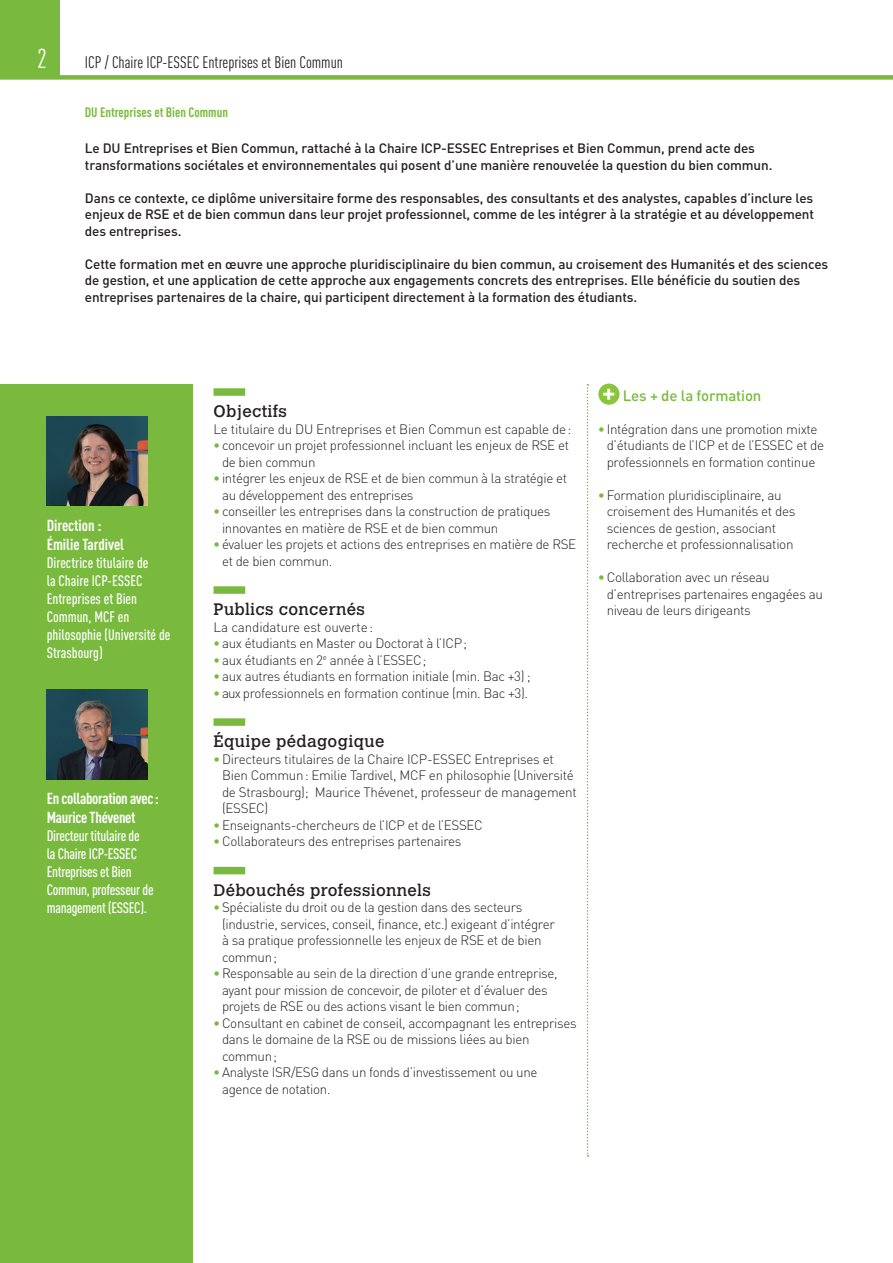
<style>
.page{position:relative;width:893px;height:1263px;background:#fff}
.page>*{position:absolute;margin:0;border:0;box-sizing:border-box;transform-origin:0 0}
.t1{font:condensed 42px "DINOT";color:#fff}
.t2{font:condensed 27px "DINOT";color:#fff}
.t3{font:16.5px "Calvert MT Std";letter-spacing:.02em;color:#231f20}
.t4{font:condensed 16.5px "DINOT";color:#231f20}
.t5{font:700 condensed 15.75px/18.9px "DINOT";letter-spacing:-.02em;color:#fff}
.t6{font:700 condensed 15.75px/18.9px "DINOT";color:#fff}
.t7{font:500 condensed 15px/18px "DINOT";letter-spacing:-.01em;color:#fff}
.t8{font:500 15px "DINOT";letter-spacing:-.01em;color:#79ba3e}
.t9{font:300 13.5px/16.5px "DINOT";letter-spacing:-.025em;color:#231f20}
.t10{font:500 13.5px/16.5px "DINOT";letter-spacing:-.01em;color:#231f20}
.t11{font:700 condensed 13.5px "DINOT";color:#79ba3e}
.s1{font-weight:700;color:#79ba3e}
</style>
<div class="page">
<div style="left:0;top:0;width:60px;height:77px;background:#79ba3e"></div>
<div style="left:0;top:75px;width:893px;height:5px;background:#79ba3e"></div>
<div style="left:0;top:385px;width:192px;height:878px;background:#79ba3e"></div>
<svg style="left:587px;top:384px;width:1px;height:773px"></svg>
<div style="left:214px;top:388px;width:31px;height:8px;background:#79ba3e"></div>
<div style="left:214px;top:586px;width:31px;height:8px;background:#79ba3e"></div>
<div style="left:214px;top:718px;width:31px;height:8px;background:#79ba3e"></div>
<div style="left:214px;top:867px;width:31px;height:7px;background:#79ba3e"></div>
<div style="left:598px;top:384px;width:21px;height:21px;background:#89c53f;border-radius:50%"></div>
<svg style="left:603px;top:389px;width:11px;height:10px"></svg>
<img style="left:47px;top:416px;width:101px;height:90px">
<img style="left:47px;top:689px;width:101px;height:90px">
<h1 class="t1" style="left:31px;top:29px;width:17px">3</h1>
<h2 class="t2" style="left:37px;top:43px;width:11px">2</h2>
<p class="t4" style="left:85px;top:53px;width:260px">ICP / Chaire ICP-ESSEC Entreprises et Bien Commun</p>
<p class="t11" style="left:85px;top:104px;width:145px">DU Entreprises et Bien Commun</p>
<p class="t10" style="left:85px;top:140px;width:689px">Le DU Entreprises et Bien Commun, rattaché à la Chaire ICP-ESSEC Entreprises et Bien Commun, prend acte des transformations sociétales et environnementales qui posent d’une manière renouvelée la question du bien commun.</p>
<p class="t10" style="left:85px;top:189px;width:731px;text-align:justify">Dans ce contexte, ce diplôme universitaire forme des responsables, des consultants et des analystes, capables d’inclure les enjeux de RSE et de bien commun dans leur projet professionnel, comme de les intégrer à la stratégie et au développement des entreprises.</p>
<p class="t10" style="left:85px;top:255px;width:745px">Cette formation met en œuvre une approche pluridisciplinaire du bien commun, au croisement des Humanités et des sciences de gestion, et une application de cette approche aux engagements concrets des entreprises. Elle bénéficie du soutien des entreprises partenaires de la chaire, qui participent directement à la formation des étudiants.</p>
<p class="t6" style="left:47px;top:515px;width:79px">Direction :<br>Émilie Tardivel</p>
<p class="t7" style="left:47px;top:553px;width:125px">Directrice titulaire de<br>la Chaire ICP-ESSEC<br>Entreprises et Bien<br>Commun, MCF en philosophie (Université de<br>Strasbourg)</p>
<p class="t5" style="left:47px;top:789px;width:114px">En collaboration avec:<br>Maurice Thévenet</p>
<p class="t7" style="left:47px;top:826px;width:108px">Directeur titulaire de<br>la Chaire ICP-ESSEC<br>Entreprises et Bien<br>Commun, professeur de management (ESSEC).</p>
<p class="t3" style="left:214px;top:402px;width:75px">Objectifs</p>
<p class="t9" style="left:214px;top:420px;width:359px">Le titulaire du DU Entreprises et Bien Commun est capable de:</p>
<p class="t9" style="left:222px;top:437px;width:348px;text-indent:-9px"><span class="s1">•</span> concevoir un projet professionnel incluant les enjeux de RSE et de bien commun</p>
<p class="t9" style="left:222px;top:470px;width:347px;text-indent:-9px"><span class="s1">•</span> intégrer les enjeux de RSE et de bien commun à la stratégie et au développement des entreprises</p>
<p class="t9" style="left:222px;top:503px;width:330px;text-indent:-9px"><span class="s1">•</span> conseiller les entreprises dans la construction de pratiques innovantes en matière de RSE et de bien commun</p>
<p class="t9" style="left:222px;top:536px;width:356px;text-indent:-9px"><span class="s1">•</span> évaluer les projets et actions des entreprises en matière de RSE et de bien commun.</p>
<p class="t3" style="left:214px;top:600px;width:153px">Publics concernés</p>
<p class="t9" style="left:214px;top:618px;width:161px">La candidature est ouverte:</p>
<p class="t9" style="left:214px;top:635px;width:255px"><span class="s1">•</span> aux étudiants en Master ou Doctorat à l’ICP;</p>
<p class="t9" style="left:214px;top:651px;width:214px"><span class="s1">•</span> aux étudiants en 2<sup>e</sup> année à l’ESSEC;</p>
<p class="t9" style="left:214px;top:668px;width:319px"><span class="s1">•</span> aux autres étudiants en formation initiale (min. Bac +3) ;</p>
<p class="t9" style="left:214px;top:684px;width:316px"><span class="s1">•</span> aux professionnels en formation continue (min. Bac +3).</p>
<p class="t3" style="left:214px;top:732px;width:172px">Équipe pédagogique</p>
<p class="t9" style="left:222px;top:750px;width:356px;text-indent:-8px"><span class="s1">•</span> Directeurs titulaires de la Chaire ICP-ESSEC Entreprises et Bien Commun: Emilie Tardivel, MCF en philosophie (Université de Strasbourg); Maurice Thévenet, professeur de management (ESSEC)</p>
<p class="t9" style="left:214px;top:816px;width:271px"><span class="s1">•</span> Enseignants-chercheurs de l’ICP et de l’ESSEC</p>
<p class="t9" style="left:214px;top:833px;width:249px"><span class="s1">•</span> Collaborateurs des entreprises partenaires</p>
<p class="t3" style="left:214px;top:880px;width:219px">Débouchés professionnels</p>
<p class="t9" style="left:222px;top:899px;width:334px;text-indent:-9px"><span class="s1">•</span> Spécialiste du droit ou de la gestion dans des secteurs (industrie, services, conseil, finance, etc.) exigeant d’intégrer à sa pratique professionnelle les enjeux de RSE et de bien commun;</p>
<p class="t9" style="left:222px;top:965px;width:337px;text-indent:-9px"><span class="s1">•</span> Responsable au sein de la direction d’une grande entreprise, ayant pour mission de concevoir, de piloter et d’évaluer des projets de RSE ou des actions visant le bien commun;</p>
<p class="t9" style="left:222px;top:1014px;width:356px;text-indent:-9px"><span class="s1">•</span> Consultant en cabinet de conseil, accompagnant les entreprises dans le domaine de la RSE ou de missions liées au bien commun;</p>
<p class="t9" style="left:222px;top:1064px;width:317px;text-indent:-9px"><span class="s1">•</span> Analyste ISR/ESG dans un fonds d’investissement ou une agence de notation.</p>
<p class="t8" style="left:623px;top:386px;width:140px">Les + de la formation</p>
<p class="t9" style="left:607px;top:420px;width:219px;text-indent:-9px"><span class="s1">•</span> Intégration dans une promotion mixte d’étudiants de l’ICP et de l’ESSEC et de professionnels en formation continue</p>
<p class="t9" style="left:607px;top:486px;width:190px;text-indent:-9px"><span class="s1">•</span> Formation pluridisciplinaire, au croisement des Humanités et des sciences de gestion, associant recherche et professionnalisation</p>
<p class="t9" style="left:607px;top:569px;width:218px;text-indent:-9px"><span class="s1">•</span> Collaboration avec un réseau d’entreprises partenaires engagées au niveau de leurs dirigeants</p>
</div>
